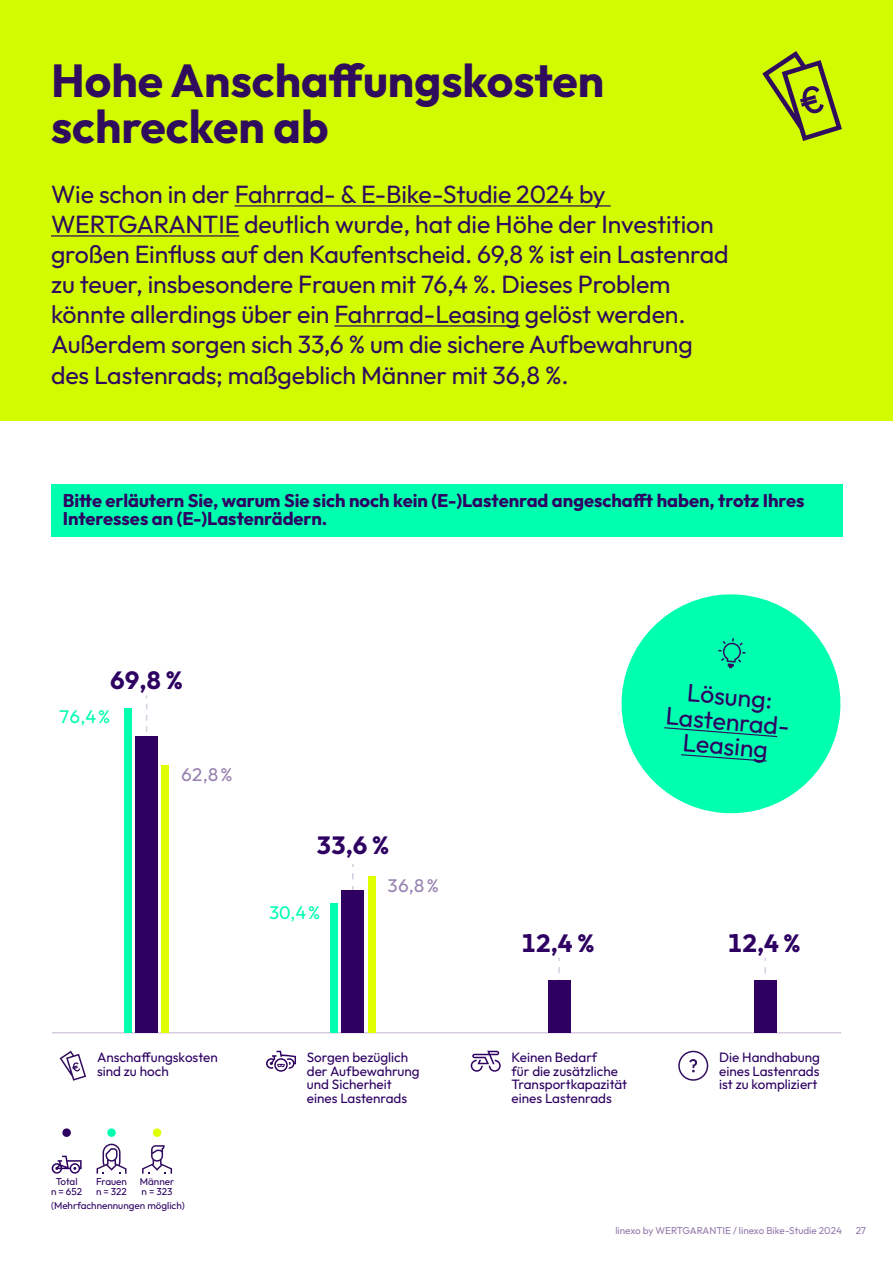
<style>
.page{position:relative;width:893px;height:1263px;background:#fff}
.page>*{position:absolute;margin:0;border:0;box-sizing:border-box;transform-origin:0 0}
.t1{font:700 46.2px/46.2px "Outfit";color:#300c5d}
.t2{font:24.9px/30px "Outfit";letter-spacing:-.005em;color:#300c5d}
.t3{font:24.9px/24.9px "Outfit";color:#2d0062;text-align:center}
.t4{font:700 24.9px "Outfit";color:#2d0062}
.t5{font:700 18.3px/18.3px "Outfit";color:#2d0062}
.t6{font:18.3px "Outfit";color:#00ffaf}
.t7{font:18.3px "Outfit";color:#9680b0}
.t8{font:13.5px/13.5px "Outfit";color:#2d0062}
.t9{font:9.9px/10.1px "Outfit";color:#2d0062}
.t10{font:9.9px "Outfit";color:#9479ab}
</style>
<div class="page">
<div style="left:0;top:0;width:893px;height:421px;background:#d2fb00"></div>
<hr style="left:235px;top:205px;width:376px;height:2px;background:#300c5d">
<hr style="left:51px;top:235px;width:188px;height:2px;background:#300c5d">
<hr style="left:334px;top:325px;width:186px;height:2px;background:#300c5d">
<svg style="left:558px;top:967px;width:2px;height:13px"></svg>
<svg style="left:764px;top:967px;width:2px;height:13px"></svg>
<svg style="left:352px;top:873px;width:2px;height:17px"></svg>
<svg style="left:146px;top:704px;width:1px;height:28px"></svg>
<div style="left:51px;top:484px;width:791px;height:53px;background:#00ffaf"></div>
<hr style="left:52px;top:1032px;width:789px;height:1px;background:#d5cce0">
<svg style="left:60px;top:1051px;width:26px;height:30px"></svg>
<svg style="left:678px;top:1051px;width:30px;height:30px"></svg>
<div style="left:135px;top:736px;width:23px;height:297px;background:#2d0062"></div>
<div style="left:342px;top:890px;width:22px;height:143px;background:#2d0062"></div>
<div style="left:548px;top:980px;width:22px;height:53px;background:#2d0062"></div>
<div style="left:754px;top:980px;width:22px;height:53px;background:#2d0062"></div>
<div style="left:124px;top:708px;width:8px;height:325px;background:#00ffaf"></div>
<div style="left:330px;top:903px;width:8px;height:130px;background:#00ffaf"></div>
<div style="left:162px;top:766px;width:7px;height:267px;background:#e0ff00"></div>
<div style="left:368px;top:876px;width:7px;height:157px;background:#e0ff00"></div>
<svg style="left:621px;top:594px;width:220px;height:220px;fill:#00ffaf"></svg>
<svg style="left:718px;top:638px;width:27px;height:30px"></svg>
<svg style="left:266px;top:1051px;width:30px;height:21px"></svg>
<svg style="left:471px;top:1051px;width:30px;height:21px"></svg>
<svg style="left:52px;top:1156px;width:30px;height:18px"></svg>
<div style="left:62px;top:1128px;width:9px;height:9px;background:#2d0062;border-radius:50%"></div>
<div style="left:107px;top:1128px;width:9px;height:9px;background:#00ffaf;border-radius:50%"></div>
<svg style="left:97px;top:1144px;width:30px;height:30px"></svg>
<div style="left:153px;top:1128px;width:8px;height:9px;background:#e0ff00;border-radius:50%"></div>
<svg style="left:142px;top:1145px;width:30px;height:29px"></svg>
<svg style="left:762px;top:51px;width:80px;height:90px"></svg>
<svg style="left:663px;top:726px;width:115px;height:12px"></svg>
<svg style="left:680px;top:753px;width:88px;height:9px"></svg>
<h1 class="t1" style="left:51px;top:60px;width:555px">Hohe Anschaffungskosten schrecken ab</h1>
<p class="t2" style="left:51px;top:180px;width:679px">Wie schon in der Fahrrad- &amp; E-Bike-Studie 2024 by WERTGARANTIE deutlich wurde, hat die Höhe der Investition großen Einfluss auf den Kaufentscheid. 69,8 % ist ein Lastenrad zu teuer, insbesondere Frauen mit 76,4 %. Dieses Problem könnte allerdings über ein Fahrrad-Leasing gelöst werden.<br>Außerdem sorgen sich 33,6 % um die sichere Aufbewahrung des Lastenrads; maßgeblich Männer mit 36,8 %.</p>
<p class="t5" style="left:63px;top:492px;width:743px">Bitte erläutern Sie, warum Sie sich noch kein (E-)Lastenrad angeschafft haben, trotz Ihres<br>Interesses an (E-)Lastenrädern.</p>
<p class="t4" style="left:110px;top:664px;width:74px">69,8 %</p>
<p class="t6" style="left:59px;top:705px;width:53px">76,4%</p>
<p class="t7" style="left:181px;top:763px;width:53px">62,8%</p>
<p class="t4" style="left:316px;top:829px;width:74px">33,6 %</p>
<p class="t6" style="left:269px;top:901px;width:53px">30,4%</p>
<p class="t7" style="left:387px;top:874px;width:53px">36,8%</p>
<p class="t3" style="left:669px;top:679px;width:139px;rotate:5deg">Lösung:<br>Lastenrad-<br>Leasing</p>
<p class="t4" style="left:522px;top:926px;width:74px">12,4 %</p>
<p class="t4" style="left:728px;top:926px;width:74px">12,4 %</p>
<p class="t8" style="left:97px;top:1051px;width:122px">Anschaffungskosten sind zu hoch</p>
<p class="t8" style="left:719px;top:1051px;width:102px;text-align:justify">Die Handhabung eines Lastenrads ist zu kompliziert</p>
<p class="t8" style="left:512px;top:1051px;width:117px">Keinen Bedarf<br>für die zusätzliche<br>Transportkapazität eines Lastenrads</p>
<p class="t8" style="left:307px;top:1051px;width:114px">Sorgen bezüglich der Aufbewahrung und Sicherheit eines Lastenrads</p>
<p class="t9" style="left:51px;top:1177px;width:33px;text-align:center">Total<br>n = 652</p>
<p class="t9" style="left:96px;top:1177px;width:33px">Frauen n = 322</p>
<p class="t9" style="left:140px;top:1177px;width:36px">Männer n = 323</p>
<p class="t9" style="left:51px;top:1200px;width:135px">(Mehrfachnennungen möglich)</p>
<p class="t10" style="left:615px;top:1224px;width:228px">linexo by WERTGARANTIE / linexo Bike-Studie 2024</p>
<p class="t10" style="left:856px;top:1224px;width:12px">27</p>
</div>
